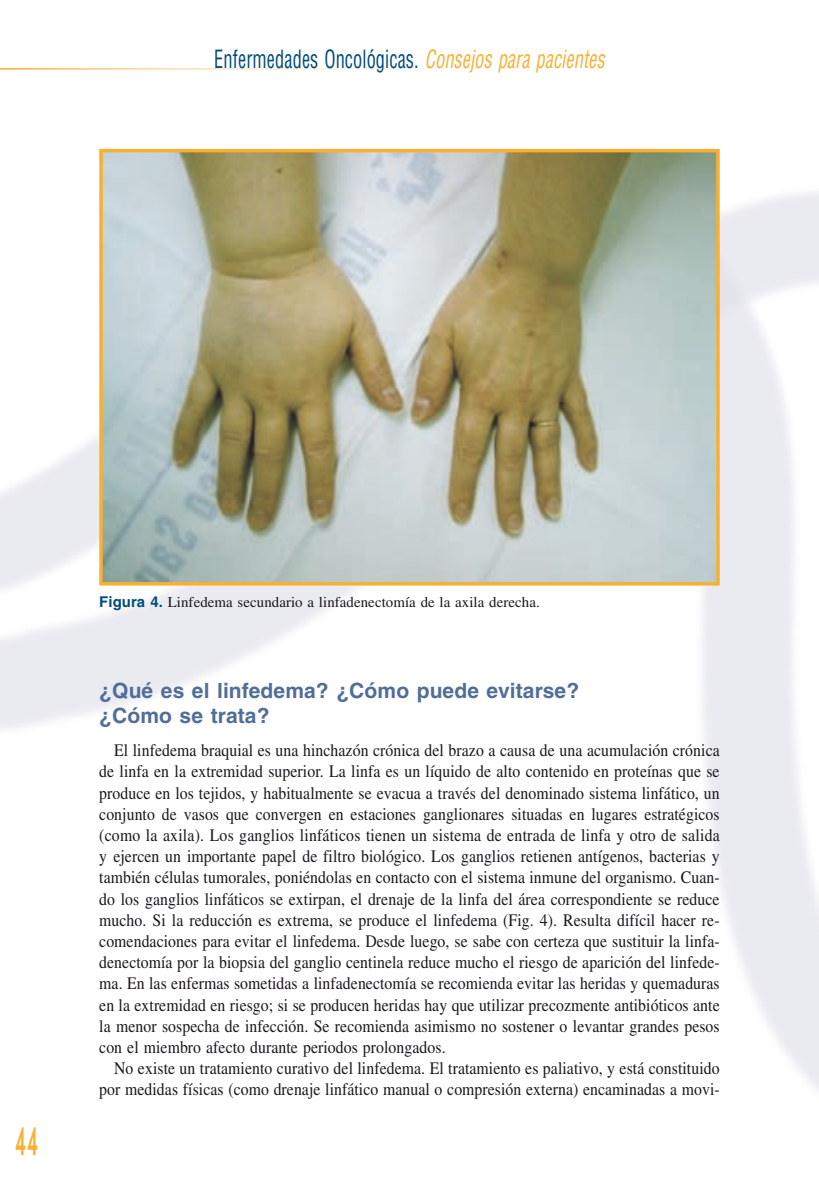
<style>
.page{position:relative;width:819px;height:1191px;background:#fff}
.page>*{position:absolute;margin:0;border:0;box-sizing:border-box;transform-origin:0 0}
.t1{font:700 38.5px "Lithos Pro";color:#f8b032;scale:.4 1}
.t2{font:condensed 24.5px "Helvetica";letter-spacing:.005em;color:#004c7f;scale:.75 1}
.t3{font:700 21px/24.5px "Helvetica";letter-spacing:.005em;color:#516e99}
.t4{font:17.5px/21.2px "Times";letter-spacing:.005em;color:#1a171c;text-align:justify;scale:.9 1}
.t5{font:14.88px "Times";letter-spacing:.005em;color:#1a171c}
.s1{font-style:italic;color:#f8b032}
.s2{font-family:"Helvetica";font-weight:700;color:#004c7f}
</style>
<div class="page">
<img style="left:0;top:148px;width:819px;height:942px">
<img style="left:104px;top:154px;width:610px;height:426px">
<div style="left:99px;top:149px;width:620px;height:436px;border:4px solid #f8b032"></div>
<h2 class="t2" style="left:214px;top:44px;width:522px">Enfermedades Oncológicas. <span class="s1">Consejos para pacientes</span></h2>
<h1 class="t1" style="left:15px;top:1119px;width:28px">44</h1>
<p class="t5" style="left:99px;top:594px;width:442px"><span class="s2">Figura 4.</span> Linfedema secundario a linfadenectomía de la axila derecha.</p>
<p class="t3" style="left:99px;top:678px;width:481px">¿Qué es el linfedema? ¿Cómo puede evitarse? ¿Cómo se trata?</p>
<p class="t4" style="left:99px;top:739px;width:691px;text-indent:15px">El linfedema braquial es una hinchazón crónica del brazo a causa de una acumulación crónica de linfa en la extremidad superior. La linfa es un líquido de alto contenido en proteínas que se produce en los tejidos, y habitualmente se evacua a través del denominado sistema linfático, un conjunto de vasos que convergen en estaciones ganglionares situadas en lugares estratégicos (como la axila). Los ganglios linfáticos tienen un sistema de entrada de linfa y otro de salida y ejercen un importante papel de filtro biológico. Los ganglios retienen antígenos, bacterias y también células tumorales, poniéndolas en contacto con el sistema inmune del organismo. Cuan&shy;do los ganglios linfáticos se extirpan, el drenaje de la linfa del área correspondiente se reduce mucho. Si la reducción es extrema, se produce el linfedema (Fig. 4). Resulta difícil hacer re&shy;comendaciones para evitar el linfedema. Desde luego, se sabe con certeza que sustituir la linfa&shy;denectomía por la biopsia del ganglio centinela reduce mucho el riesgo de aparición del linfede&shy;ma. En las enfermas sometidas a linfadenectomía se recomienda evitar las heridas y quemaduras en la extremidad en riesgo; si se producen heridas hay que utilizar precozmente antibióticos ante la menor sospecha de infección. Se recomienda asimismo no sostener o levantar grandes pesos con el miembro afecto durante periodos prolongados.</p>
<p class="t4" style="left:99px;top:1057px;width:690px;text-align:right">No existe un tratamiento curativo del linfedema. El tratamiento es paliativo, y está constituido por medidas físicas (como drenaje linfático manual o compresión externa) encaminadas a movi-</p>
</div>
